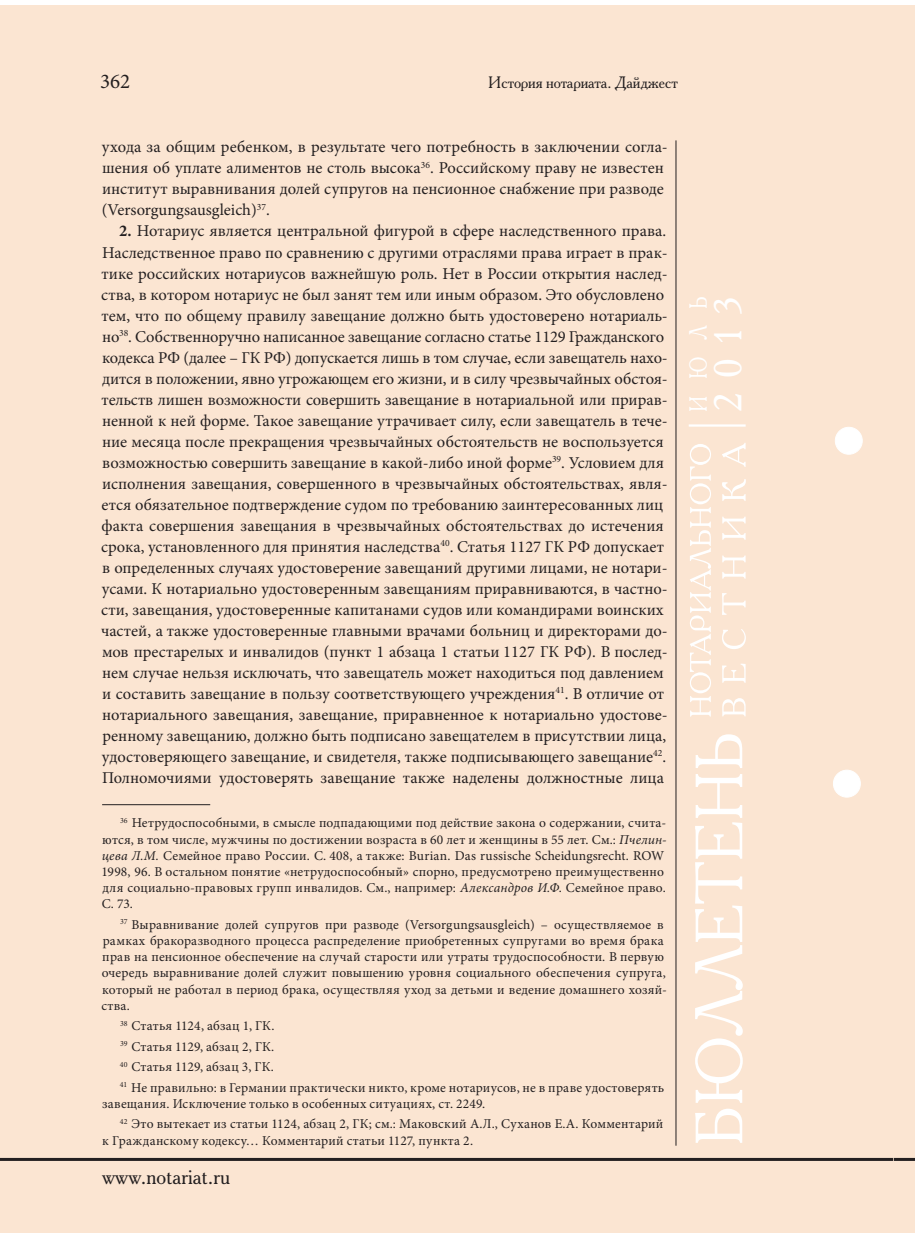
<style>
.page{position:relative;width:915px;height:1234px;background:#fff}
.page>*{position:absolute;margin:0;border:0;box-sizing:border-box;transform-origin:0 0}
.t1{font:39px "Academy";color:#fff}
.t2{font:24.75px "Academy";color:#fff;scale:.82 1}
.t3{font:22.5px "Academy";color:#231f20}
.t4{font:21px "Minion Pro";color:#231f20}
.t5{font:16.5px/21px "Minion Pro";color:#231f20}
.t6{font:16.5px "Academy";letter-spacing:-.01em;color:#231f20}
.t7{font:13.5px/16.2px "Minion Pro";letter-spacing:.015em;color:#231f20}
.s1{font-weight:700}
.s2{font-style:italic}
</style>
<div class="page">
<div style="left:0;top:5px;width:893px;height:1227px;background:#fbe5d2"></div>
<hr style="left:0;top:1157px;width:893px;height:3px;background:#231f20">
<div style="left:835px;top:427px;width:26px;height:27px;background:#fff;border-radius:50%"></div>
<div style="left:835px;top:427px;width:26px;height:27px;border:1px solid #fff;border-radius:50%"></div>
<div style="left:833px;top:770px;width:27px;height:27px;background:#fff;border-radius:50%"></div>
<div style="left:833px;top:770px;width:27px;height:27px;border:1px solid #fff;border-radius:50%"></div>
<hr style="left:688px;top:424px;width:57px;height:2px;background:#fff">
<svg style="left:695px;top:734px;width:47px;height:408px"></svg>
<svg style="left:690px;top:444px;width:20px;height:272px"></svg>
<svg style="left:722px;top:443px;width:23px;height:273px"></svg>
<hr style="left:675px;top:140px;width:1px;height:1005px;background:#231f20">
<div style="left:893px;top:5px;width:21px;height:1227px;background:#fbe5d2"></div>
<hr style="left:893px;top:1157px;width:21px;height:3px;background:#231f20">
<hr style="left:102px;top:804px;width:108px;height:1px;background:#231f20">
<p class="t4" style="left:100px;top:72px;width:32px">362</p>
<p class="t6" style="left:488px;top:72px;width:191px">История нотариата. Дайджест</p>
<p class="t5" style="left:102px;top:138px;width:567px">ухода за общим ребенком, в результате чего потребность в заключении согла&shy;шения об уплате алиментов не столь высока<sup>36</sup>. Российскому праву не известен институт выравнивания долей супругов на пенсионное снабжение при разводе (Versorgungsausgleich)<sup>37</sup>.</p>
<p class="t5" style="left:101px;top:222px;width:568px;text-indent:18px"><span class="s1">2.</span> Нотариус является центральной фигурой в сфере наследственного права.<br>Наследственное право по сравнению с другими отраслями права играет в прак&shy;тике российских нотариусов важнейшую роль. Нет в России открытия наслед&shy;ства, в котором нотариус не был занят тем или иным образом. Это обусловлено тем, что по общему правилу завещание должно быть удостоверено нотариаль&shy;но<sup>38</sup>. Собственноручно написанное завещание согласно статье 1129 Гражданского кодекса РФ (далее – ГК РФ) допускается лишь в том случае, если завещатель нахо&shy;дится в положении, явно угрожающем его жизни, и в силу чрезвычайных обстоя&shy;тельств лишен возможности совершить завещание в нотариальной или прирав&shy;ненной к ней форме. Такое завещание утрачивает силу, если завещатель в тече&shy;ние месяца после прекращения чрезвычайных обстоятельств не воспользуется возможностью совершить завещание в какой-либо иной форме<sup>39</sup>. Условием для исполнения завещания, совершенного в чрезвычайных обстоятельствах, явля&shy;ется обязательное подтверждение судом по требованию заинтересованных лиц факта совершения завещания в чрезвычайных обстоятельствах до истечения срока, установленного для принятия наследства<sup>40</sup>. Статья 1127 ГК РФ допускает в определенных случаях удостоверение завещаний другими лицами, не нотари&shy;усами. К нотариально удостоверенным завещаниям приравниваются, в частно&shy;сти, завещания, удостоверенные капитанами судов или командирами воинских частей, а также удостоверенные главными врачами больниц и директорами до&shy;мов престарелых и инвалидов (пункт 1 абзаца 1 статьи 1127 ГК РФ). В послед&shy;нем случае нельзя исключать, что завещатель может находиться под давлением и составить завещание в пользу соответствующего учреждения<sup>41</sup>. В отличие от нотариального завещания, завещание, приравненное к нотариально удостове&shy;ренному завещанию, должно быть подписано завещателем в присутствии лица, удостоверяющего завещание, и свидетеля, также подписывающего завещание<sup>42</sup>.<br>Полномочиями удостоверять завещание также наделены должностные лица</p>
<p class="t7" style="left:101px;top:815px;width:566px;text-indent:19px"><sup>36</sup> Нетрудоспособными, в смысле подпадающими под действие закона о содержании, счита&shy;ются, в том числе, мужчины по достижении возраста в 60 лет и женщины в 55 лет. См.: <span class="s2">Пчелин&shy;цева Л.М.</span> Семейное право России. С. 408, а также: Burian. Das russische Scheidungsrecht. ROW 1998, 96. В остальном понятие «нетрудоспособный» спорно, предусмотрено преимущественно для социально-правовых групп инвалидов. См., например: <span class="s2">Александров И.Ф</span>. Семейное право.<br>С. 73.</p>
<p class="t7" style="left:101px;top:917px;width:567px;text-indent:18px"><sup>37</sup> Выравнивание долей супругов при разводе (Versorgungsausgleich) – осуществляемое в рамках бракоразводного процесса распределение приобретенных супругами во время брака прав на пенсионное обеспечение на случай старости или утраты трудоспособности. В первую очередь выравнивание долей служит повышению уровня социального обеспечения супруга, который не работал в период брака, осуществляя уход за детьми и ведение домашнего хозяй&shy;ства.</p>
<p class="t7" style="left:120px;top:1016px;width:546px;line-height:20.4px"><sup>38</sup> Статья 1124, абзац 1, ГК.<br><sup>39</sup> Статья 1129, абзац 2, ГК.<br><sup>40</sup> Статья 1129, абзац 3, ГК.<br><sup>41</sup> Не правильно: в Германии практически никто, кроме нотариусов, не в праве удостоверять</p>
<p class="t7" style="left:120px;top:1094px;width:545px;line-height:20.4px;text-indent:-18px">завещания. Исключение только в особенных ситуациях, ст. 2249.<br><sup>42</sup> Это вытекает из статьи 1124, абзац 2, ГК; см.: Маковский А.Л., Суханов Е.А. Комментарий</p>
<p class="t7" style="left:102px;top:1132px;width:372px">к Гражданскому кодексу… Комментарий статьи 1127, пункта 2.</p>
<h3 class="t3" style="left:102px;top:1161px;width:130px">www.notariat.ru</h3>
<h2 class="t2" style="left:682px;top:412px;width:143px;rotate:-90deg">ИЮЛЬ</h2>
<h1 class="t1" style="left:703px;top:412px;width:117px;rotate:-90deg">2013</h1>
</div>
